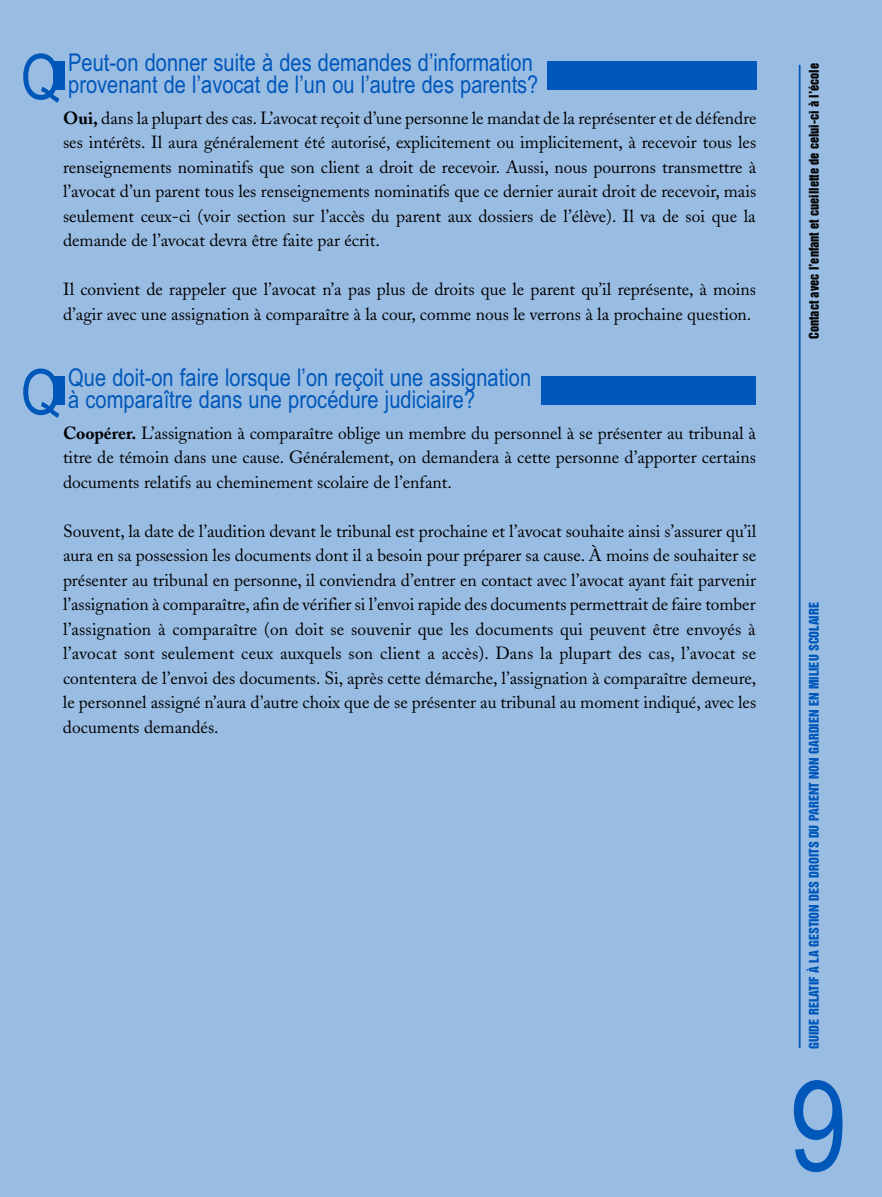
<style>
.page{position:relative;width:882px;height:1197px;background:#99bce3}
.page>*{position:absolute;margin:0;border:0;box-sizing:border-box;transform-origin:0 0}
.t1{font:126px "Arial Narrow";color:#0057ba}
.t2{font:63px "Arial Narrow";color:#0057ba}
.t3{font:24.5px/22.8px "Arial Narrow";color:#0057ba}
.t4{font:17.5px/24.5px "Adobe Caslon";color:#000;text-align:justify}
.t5{font:12.25px "Helvetica Inserat";color:#0057ba}
.t6{font:12.25px "Helvetica Inserat";color:#000}
.s1{font-weight:700}
</style>
<div class="page">
<hr style="left:0;top:0;width:1px;height:1197px;background:#e6e6e6">
<hr style="left:799px;top:65px;width:2px;height:983px;background:#0057ba">
<div style="left:54px;top:61px;width:11px;height:29px;background:#0057ba"></div>
<div style="left:548px;top:61px;width:209px;height:29px;background:#0057ba"></div>
<div style="left:54px;top:376px;width:11px;height:29px;background:#0057ba"></div>
<div style="left:542px;top:376px;width:214px;height:29px;background:#0057ba"></div>
<h2 class="t2" style="left:21px;top:41px;width:42px">Q</h2>
<h3 class="t3" style="left:68px;top:51px;width:472px">Peut-on donner suite à des demandes d’information provenant de l’avocat de l’un ou l’autre des parents?</h3>
<p class="t4" style="left:63px;top:108px;width:695px"><span class="s1">Oui,</span> dans la plupart des cas. L’avocat reçoit d’une personne le mandat de la représenter et de défendre ses intérêts. Il aura généralement été autorisé, explicitement ou implicitement, à recevoir tous les renseignements nominatifs que son client a droit de recevoir. Aussi, nous pourrons transmettre à l’avocat d’un parent tous les renseignements nominatifs que ce dernier aurait droit de recevoir, mais seulement ceux-ci (voir section sur l’accès du parent aux dossiers de l’élève). Il va de soi que la demande de l’avocat devra être faite par écrit.</p>
<p class="t4" style="left:63px;top:279px;width:695px">Il convient de rappeler que l’avocat n’a pas plus de droits que le parent qu’il représente, à moins d’agir avec une assignation à comparaître à la cour, comme nous le verrons à la prochaine question.</p>
<h2 class="t2" style="left:21px;top:356px;width:42px">Q</h2>
<h3 class="t3" style="left:68px;top:366px;width:464px">Que doit-on faire lorsque l’on reçoit une assignation à comparaître dans une procédure judiciaire?</h3>
<p class="t4" style="left:63px;top:423px;width:695px"><span class="s1">Coopérer.</span> L’assignation à comparaître oblige un membre du personnel à se présenter au tribunal à titre de témoin dans une cause. Généralement, on demandera à cette personne d’apporter certains documents relatifs au cheminement scolaire de l’enfant.</p>
<p class="t4" style="left:63px;top:521px;width:695px">Souvent, la date de l’audition devant le tribunal est prochaine et l’avocat souhaite ainsi s’assurer qu’il aura en sa possession les documents dont il a besoin pour préparer sa cause. À moins de souhaiter se présenter au tribunal en personne, il conviendra d’entrer en contact avec l’avocat ayant fait parvenir l’assignation à comparaître, afin de vérifier si l’envoi rapide des documents permettrait de faire tomber l’assignation à comparaître (on doit se souvenir que les documents qui peuvent être envoyés à l’avocat sont seulement ceux auxquels son client a accès). Dans la plupart des cas, l’avocat se contentera de l’envoi des documents. Si, après cette démarche, l’assignation à comparaître demeure, le personnel assigné n’aura d’autre choix que de se présenter au tribunal au moment indiqué, avec les documents demandés.</p>
<p class="t6" style="left:809px;top:339px;width:278px;rotate:-90deg">Contact avec l’enfant et cueillette de celui-ci à l’école</p>
<p class="t5" style="left:809px;top:1049px;width:448px;rotate:-90deg">GUIDE RELATIF À LA GESTION DES DROITS DU PARENT NON GARDIEN EN MILIEU SCOLAIRE</p>
<h1 class="t1" style="left:790px;top:1053px;width:59px">9</h1>
</div>
